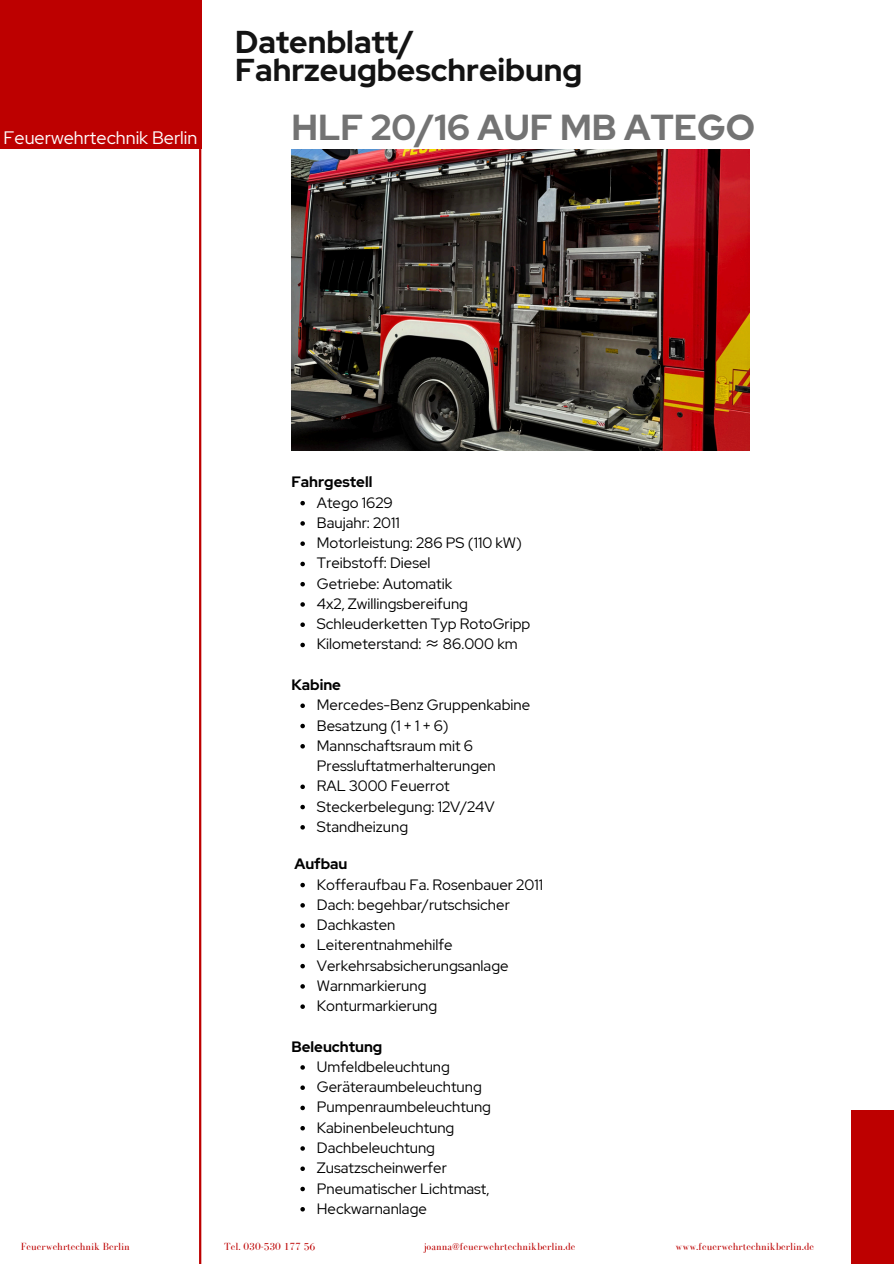
<style>
.page{position:relative;width:894px;height:1264px;background:#fff}
.page>*{position:absolute;margin:0;border:0;box-sizing:border-box;transform-origin:0 0}
.t1{font:700 36px "Red Hat Display";color:#737373}
.t2{font:700 31.5px/28.2px "Red Hat Display";color:#131313}
.t3{font:18px "Red Hat Display";color:#fff}
.t4{font:15px/20.2px "Red Hat Display";color:#000}
.t5{font:700 15px "Red Hat Display";color:#000}
.t6{font:10.65px "Bodoni FLF";color:#bd0000}
.s1{font-family:"Noto Sans CJ Ksc"}
</style>
<div class="page">
<div style="left:0;top:0;width:201px;height:149px;background:#bd0000"></div>
<div style="left:850px;top:1110px;width:43px;height:153px;background:#bd0000"></div>
<hr style="left:199px;top:149px;width:2px;height:1114px;background:#bd0000">
<img style="left:291px;top:149px;width:458px;height:301px">
<svg style="left:300px;top:882px;width:5px;height:5px"></svg>
<svg style="left:300px;top:903px;width:5px;height:4px"></svg>
<svg style="left:300px;top:923px;width:5px;height:4px"></svg>
<svg style="left:300px;top:943px;width:5px;height:5px"></svg>
<svg style="left:300px;top:963px;width:5px;height:5px"></svg>
<svg style="left:300px;top:984px;width:5px;height:4px"></svg>
<svg style="left:300px;top:1004px;width:5px;height:4px"></svg>
<svg style="left:300px;top:1065px;width:5px;height:4px"></svg>
<svg style="left:300px;top:1085px;width:5px;height:4px"></svg>
<svg style="left:300px;top:1105px;width:5px;height:5px"></svg>
<svg style="left:300px;top:1126px;width:5px;height:4px"></svg>
<svg style="left:300px;top:1146px;width:5px;height:4px"></svg>
<svg style="left:300px;top:1166px;width:5px;height:4px"></svg>
<svg style="left:300px;top:1186px;width:5px;height:5px"></svg>
<svg style="left:300px;top:1207px;width:5px;height:4px"></svg>
<svg style="left:300px;top:501px;width:5px;height:4px"></svg>
<svg style="left:300px;top:521px;width:5px;height:4px"></svg>
<svg style="left:300px;top:541px;width:5px;height:5px"></svg>
<svg style="left:300px;top:561px;width:5px;height:5px"></svg>
<svg style="left:300px;top:582px;width:5px;height:4px"></svg>
<svg style="left:300px;top:602px;width:5px;height:4px"></svg>
<svg style="left:300px;top:622px;width:5px;height:5px"></svg>
<svg style="left:300px;top:642px;width:5px;height:5px"></svg>
<svg style="left:300px;top:703px;width:5px;height:5px"></svg>
<svg style="left:300px;top:723px;width:5px;height:5px"></svg>
<svg style="left:300px;top:744px;width:5px;height:4px"></svg>
<svg style="left:300px;top:784px;width:5px;height:5px"></svg>
<svg style="left:300px;top:804px;width:5px;height:5px"></svg>
<svg style="left:300px;top:825px;width:5px;height:4px"></svg>
<h1 class="t3" style="left:4px;top:126px;width:195px">Feuerwehrtechnik Berlin</h1>
<h3 class="t2" style="left:235px;top:28px;width:349px">Datenblatt/<br>Fahrzeugbeschreibung</h3>
<h2 class="t1" style="left:291px;top:104px;width:465px">HLF 20/16 AUF MB ATEGO</h2>
<p class="t5" style="left:291px;top:472px;width:82px">Fahrgestell</p>
<h4 class="t4" style="left:317px;top:492px;width:77px">Atego 1629</h4>
<p class="t4" style="left:317px;top:512px;width:84px">Baujahr: 2011</p>
<p class="t4" style="left:317px;top:532px;width:206px">Motorleistung: 286 PS (110 kW)</p>
<p class="t4" style="left:317px;top:553px;width:115px">Treibstoff: Diesel</p>
<p class="t4" style="left:317px;top:573px;width:137px">Getriebe: Automatik</p>
<p class="t4" style="left:317px;top:593px;width:153px">4x2, Zwillingsbereifung</p>
<p class="t4" style="left:317px;top:613px;width:215px">Schleuderketten Typ RotoGripp</p>
<p class="t4" style="left:317px;top:634px;width:202px">Kilometerstand: <span class="s1">≈</span> 86.000 km</p>
<h4 class="t5" style="left:291px;top:674px;width:51px">Kabine</h4>
<p class="t4" style="left:317px;top:694px;width:215px">Mercedes-Benz Gruppenkabine</p>
<p class="t4" style="left:317px;top:715px;width:133px">Besatzung (1 + 1 + 6)</p>
<p class="t4" style="left:317px;top:735px;width:180px">Mannschaftsraum mit 6<br>Pressluftatmerhalterungen</p>
<p class="t4" style="left:317px;top:775px;width:134px">RAL 3000 Feuerrot</p>
<p class="t4" style="left:317px;top:796px;width:179px">Steckerbelegung: 12V/24V</p>
<p class="t4" style="left:317px;top:816px;width:93px">Standheizung</p>
<p class="t5" style="left:294px;top:854px;width:55px">Aufbau</p>
<p class="t4" style="left:317px;top:874px;width:227px">Kofferaufbau Fa. Rosenbauer 2011</p>
<h4 class="t4" style="left:317px;top:894px;width:194px">Dach: begehbar/rutschsicher</h4>
<p class="t4" style="left:317px;top:914px;width:80px">Dachkasten</p>
<p class="t4" style="left:317px;top:934px;width:137px">Leiterentnahmehilfe</p>
<p class="t4" style="left:317px;top:955px;width:193px">Verkehrsabsicherungsanlage</p>
<p class="t4" style="left:317px;top:975px;width:111px">Warnmarkierung</p>
<p class="t4" style="left:317px;top:995px;width:122px">Konturmarkierung</p>
<p class="t5" style="left:291px;top:1036px;width:92px">Beleuchtung</p>
<p class="t4" style="left:317px;top:1056px;width:134px">Umfeldbeleuchtung</p>
<p class="t4" style="left:317px;top:1076px;width:166px">Geräteraumbeleuchtung</p>
<h4 class="t4" style="left:317px;top:1096px;width:176px">Pumpenraumbeleuchtung</h4>
<p class="t4" style="left:317px;top:1117px;width:139px">Kabinenbeleuchtung</p>
<p class="t4" style="left:317px;top:1137px;width:120px">Dachbeleuchtung</p>
<p class="t4" style="left:317px;top:1157px;width:131px">Zusatzscheinwerfer</p>
<p class="t4" style="left:317px;top:1177px;width:174px">Pneumatischer Lichtmast,</p>
<p class="t4" style="left:317px;top:1198px;width:111px">Heckwarnanlage</p>
<p class="t6" style="left:21px;top:1240px;width:111px">Feuerwehrtechnik Berlin</p>
<p class="t6" style="left:224px;top:1240px;width:92px">Tel. 030-530 177 56</p>
<p class="t6" style="left:423px;top:1240px;width:153px">joanna@feuerwehrtechnikberlin.de</p>
<p class="t6" style="left:675px;top:1240px;width:140px">www.feuerwehrtechnikberlin.de</p>
</div>
